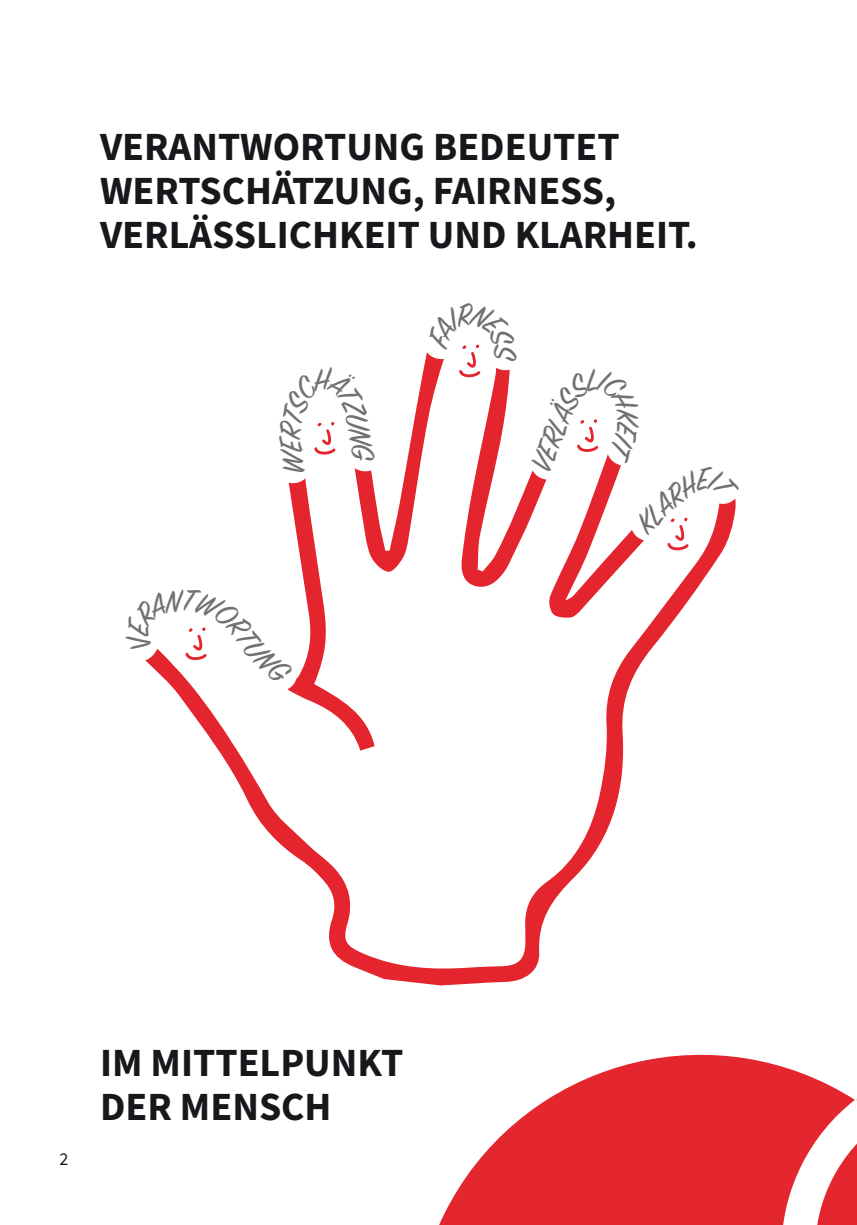
<style>
.page{position:relative;width:857px;height:1225px;background:#fff}
.page>*{position:absolute;margin:0;border:0;box-sizing:border-box;transform-origin:0 0}
.t1{font:700 40px/44px "Source Sans Pro";color:#1a171c}
.t2{font:34.2px "Sign Painter House Script";color:#707173}
.t3{font:18px "Source Sans Pro";color:#1a171c}
</style>
<div class="page">
<svg style="left:218px;top:750px;width:406px;height:235px"></svg>
<svg style="left:439px;top:1054px;width:415px;height:171px;fill:#e4262e"></svg>
<svg style="left:792px;top:1120px;width:64px;height:105px"></svg>
<svg style="left:145px;top:344px;width:591px;height:406px"></svg>
<p class="t1" style="left:100px;top:125px;width:599px">VERANTWORTUNG BEDEUTET<br>WERTSCHÄTZUNG, FAIRNESS,<br>VERLÄSSLICHKEIT UND KLARHEIT.</p>
<p class="t2" style="left:520px;top:461px;width:54px;rotate:-68deg">VERL</p>
<p class="t3" style="left:60px;top:1148px;width:10px">2</p>
<p class="t1" style="left:100px;top:1040px;width:304px">IM MITTELPUNKT<br>DER MENSCH</p>
</div>
